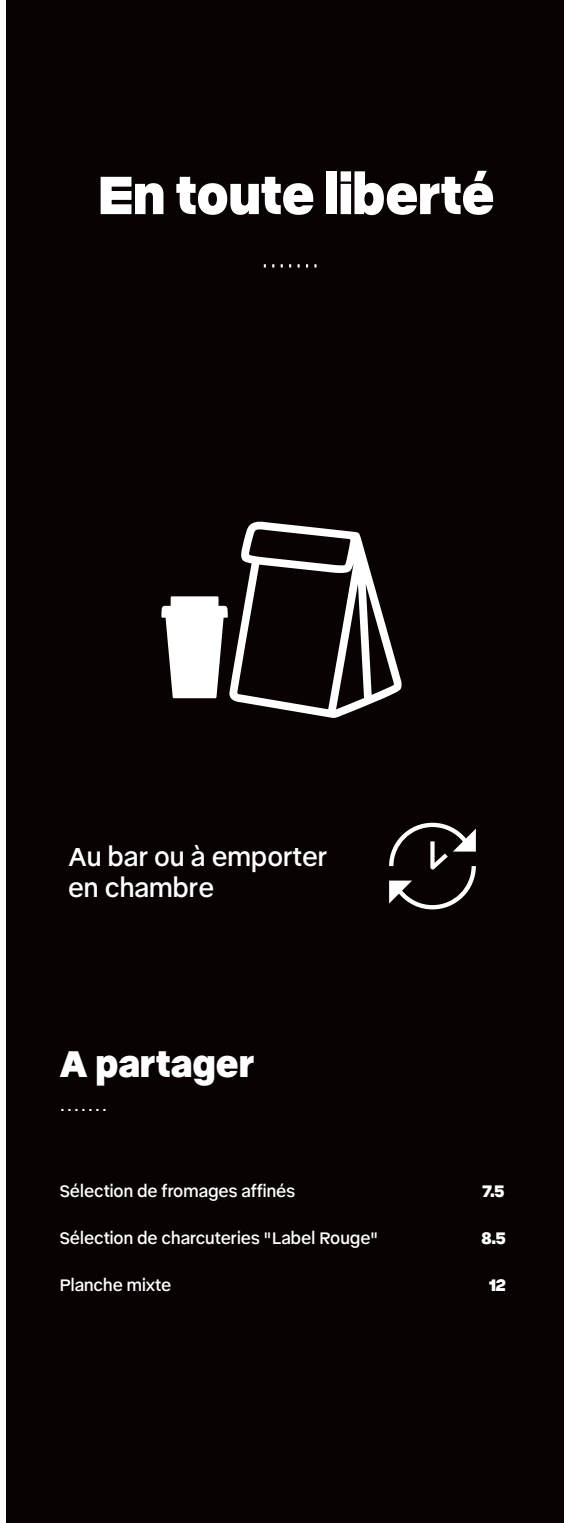
<style>
.page{position:relative;width:568px;height:1523px;background:#fff}
.page>*{position:absolute;margin:0;border:0;box-sizing:border-box;transform-origin:0 0}
.t1{font:900 61.88px "Vibis Text";letter-spacing:.01em;color:#fff}
.t2{font:900 52.75px "Vibis Text";letter-spacing:.015em;color:#fff}
.t3{font:900 36.38px "Vibis Text";letter-spacing:.025em;color:#fff}
.t4{font:25.5px/30.6px "Vibis Text";color:#fff}
.t5{font:21.81px "Arial";color:#fff}
.t6{font:16.38px "Vibis Text";color:#fff}
.t7{font:900 16.38px "Vibis Text";color:#fff}
</style>
<div class="page">
<div style="left:6px;top:0;width:557px;height:1522px;background:#080302"></div>
<svg style="left:263px;top:264px;width:53px;height:3px"></svg>
<svg style="left:389px;top:822px;width:86px;height:88px"></svg>
<svg style="left:161px;top:521px;width:241px;height:197px"></svg>
<p class="t2" style="left:98px;top:156px;width:396px">En toute liberté</p>
<p class="t1" style="left:56px;top:177px;width:460px">En toute liberté</p>
<p class="t4" style="left:58px;top:832px;width:260px">Au bar ou à emporter en chambre</p>
<p class="t4" style="left:68px;top:840px;width:260px">Au bar ou à emporter en chambre</p>
<p class="t3" style="left:59px;top:1036px;width:196px">A partager</p>
<p class="t5" style="left:59px;top:1088px;width:49px">.......</p>
<p class="t6" style="left:59px;top:1179px;width:237px">Sélection de fromages affinés</p>
<p class="t7" style="left:482px;top:1179px;width:24px">7.5</p>
<p class="t6" style="left:59px;top:1226px;width:320px">Sélection de charcuteries "Label Rouge"</p>
<p class="t7" style="left:481px;top:1226px;width:26px">8.5</p>
<p class="t6" style="left:59px;top:1274px;width:113px">Planche mixte</p>
<p class="t7" style="left:488px;top:1273px;width:18px">12</p>
</div>
